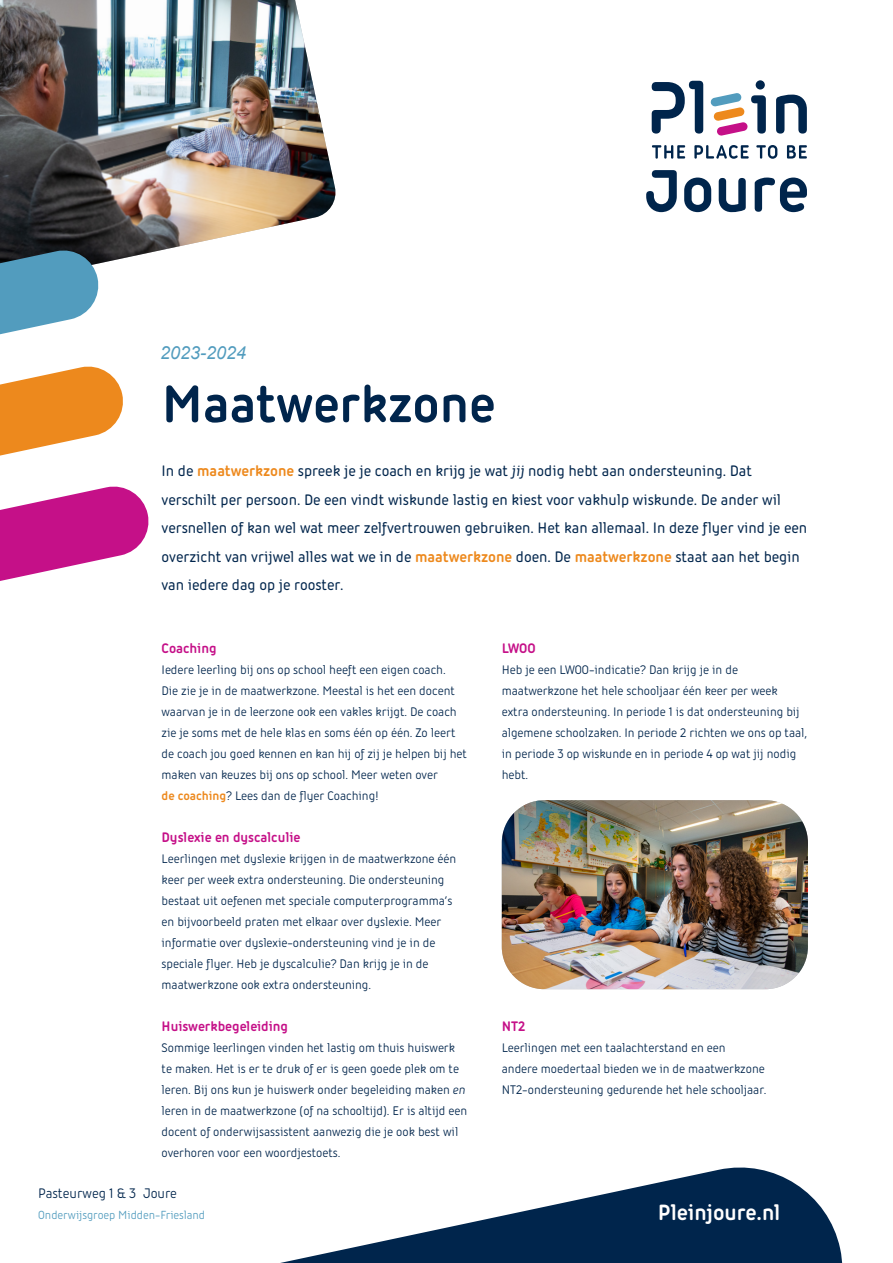
<style>
.page{position:relative;width:893px;height:1263px;background:#fff}
.page>*{position:absolute;margin:0;border:0;box-sizing:border-box;transform-origin:0 0}
.Kop{font:700 57px "Iconic";color:#00254c}
.www{font:700 24px "Iconic";color:#fff}
.Kop-2{font:italic 18px "Arial";color:#529cbe}
.Intro{font:500 16.5px/28.5px "Iconic";color:#00254c}
.Tussenkop{font:700 15px "Iconic";color:#c51088}
.Adres{font:15px "Iconic";color:#00254c}
.Bodytekst{font:700 15px "Iconic";color:#c51088}
.Bodytekst-2{font:13.5px/21px "Iconic";color:#00254c}
.Tussenkop-2{font:13.5px/21px "Iconic";color:#00254c}
.Adres-2{font:12.75px "Iconic";color:#529cbe}
.s1{font-weight:700;color:#ed891d}
.s2{font-style:italic}
</style>
<div class="page">
<img style="left:0;top:0;width:336px;height:258px">
<div style="left:756px;top:80px;width:9px;height:10px;background:#00254c;border-radius:50%"></div>
<svg style="left:776px;top:95px;width:31px;height:39px"></svg>
<svg style="left:652px;top:81px;width:51px;height:53px"></svg>
<svg style="left:646px;top:170px;width:31px;height:42px"></svg>
<svg style="left:684px;top:178px;width:27px;height:34px"></svg>
<svg style="left:719px;top:178px;width:27px;height:34px"></svg>
<svg style="left:755px;top:178px;width:52px;height:34px"></svg>
<svg style="left:710px;top:93px;width:56px;height:43px"></svg>
<svg style="left:652px;top:145px;width:33px;height:14px"></svg>
<svg style="left:694px;top:145px;width:55px;height:14px"></svg>
<svg style="left:756px;top:145px;width:21px;height:14px"></svg>
<svg style="left:787px;top:145px;width:20px;height:14px"></svg>
<svg style="left:280px;top:1167px;width:563px;height:96px;fill:#00254c"></svg>
<svg style="left:0;top:486px;width:149px;height:95px"></svg>
<svg style="left:0;top:247px;width:126px;height:209px"></svg>
<img style="left:502px;top:800px;width:306px;height:189px">
<p class="Kop-2" style="left:160px;top:341px;width:88px">2023-2024</p>
<p class="Kop" style="left:162px;top:363px;width:335px">Maatwerkzone</p>
<p class="Intro" style="left:162px;top:455px;width:647px">In de <span class="s1">maatwerkzone</span> spreek je je coach en krijg je wat <span class="s2">jij</span> nodig hebt aan ondersteuning. Dat verschilt per persoon. De een vindt wiskunde lastig en kiest voor vakhulp wiskunde. De ander wil versnellen of kan wel wat meer zelfvertrouwen gebruiken. Het kan allemaal. In deze flyer vind je een overzicht van vrijwel alles wat we in de <span class="s1">maatwerkzone</span> doen. De <span class="s1">maatwerkzone</span> staat aan het begin van iedere dag op je rooster.</p>
<p class="Tussenkop" style="left:162px;top:638px;width:56px">Coaching</p>
<p class="Tussenkop-2" style="left:162px;top:658px;width:307px">Iedere leerling bij ons op school heeft een eigen coach.<br>Die zie je in de maatwerkzone. Meestal is het een docent waarvan je in de leerzone ook een vakles krijgt. De coach zie je soms met de hele klas en soms één op één. Zo leert de coach jou goed kennen en kan hij of zij je helpen bij het maken van keuzes bij ons op school. Meer weten over</p>
<p class="Tussenkop-2" style="left:162px;top:784px;width:219px"><span class="s1">de coaching</span>? Lees dan de flyer Coaching!</p>
<p class="Tussenkop" style="left:162px;top:827px;width:140px">Dyslexie en dyscalculie</p>
<p class="Bodytekst-2" style="left:162px;top:847px;width:296px">Leerlingen met dyslexie krijgen in de maatwerkzone één keer per week extra ondersteuning. Die ondersteuning bestaat uit oefenen met speciale computerprogramma’s en bijvoorbeeld praten met elkaar over dyslexie. Meer informatie over dyslexie-ondersteuning vind je in de speciale flyer. Heb je dyscalculie? Dan krijg je in de maatwerkzone ook extra ondersteuning.</p>
<p class="Tussenkop" style="left:162px;top:1016px;width:128px">Huiswerkbegeleiding</p>
<p class="Bodytekst-2" style="left:162px;top:1036px;width:307px">Sommige leerlingen vinden het lastig om thuis huiswerk te maken. Het is er te druk of er is geen goede plek om te leren. Bij ons kun je huiswerk onder begeleiding maken <span class="s2">en </span>leren in de maatwerkzone (of na schooltijd). Er is altijd een docent of onderwijsassistent aanwezig die je ook best wil overhoren voor een woordjestoets.</p>
<p class="Adres" style="left:38px;top:1183px;width:140px">Pasteurweg 1 &amp; 3 Joure</p>
<p class="Adres-2" style="left:38px;top:1207px;width:168px">Onderwijsgroep Midden-Friesland</p>
<p class="Bodytekst" style="left:502px;top:638px;width:35px">LWOO</p>
<p class="Bodytekst-2" style="left:502px;top:658px;width:307px">Heb je een LWOO-indicatie? Dan krijg je in de maatwerkzone het hele schooljaar één keer per week extra ondersteuning. In periode 1 is dat ondersteuning bij algemene schoolzaken. In periode 2 richten we ons op taal, in periode 3 op wiskunde en in periode 4 op wat jij nodig hebt.</p>
<p class="Bodytekst" style="left:502px;top:1016px;width:25px">NT2</p>
<p class="Bodytekst-2" style="left:502px;top:1036px;width:266px">Leerlingen met een taalachterstand en een<br>andere moedertaal bieden we in de maatwerkzone<br>NT2-ondersteuning gedurende het hele schooljaar.</p>
<p class="www" style="left:658px;top:1195px;width:124px">Pleinjoure.nl</p>
</div>
